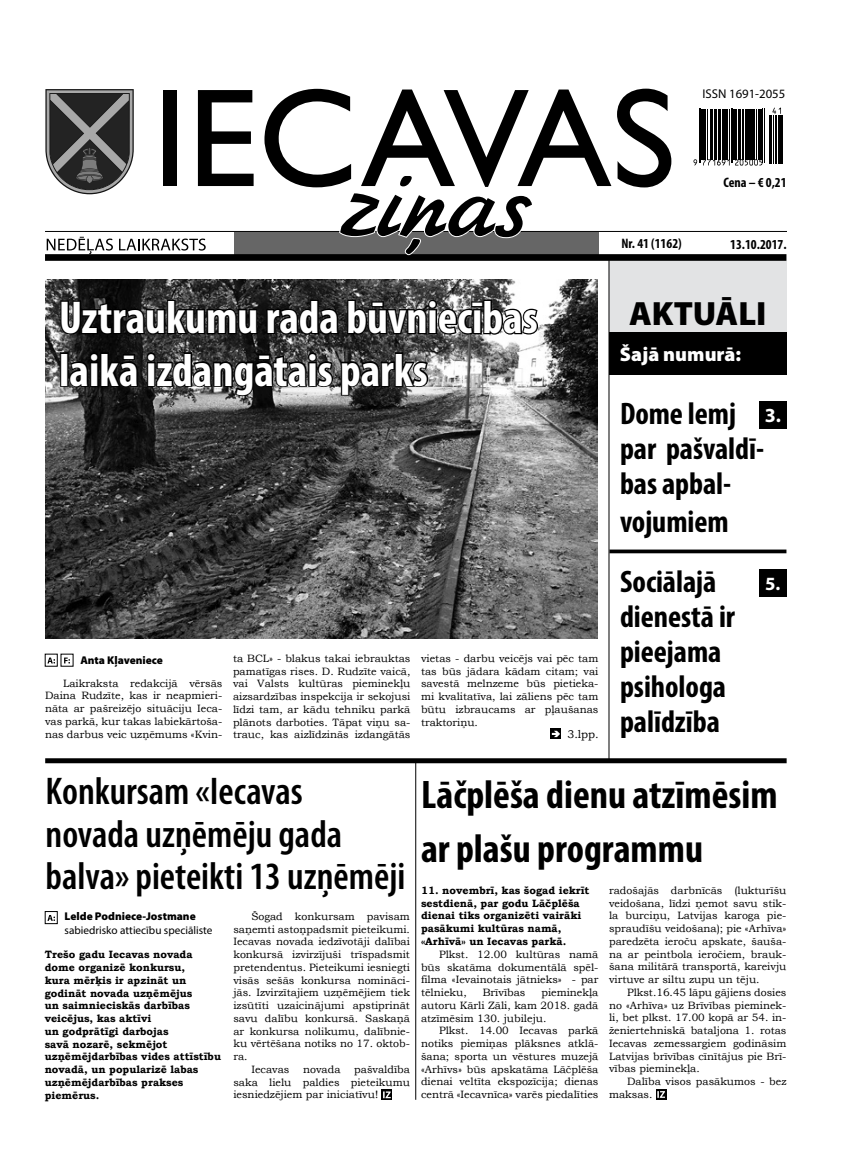
<style>
.page{position:relative;width:851px;height:1170px;background:#fff}
.page>*{position:absolute;margin:0;border:0;box-sizing:border-box;transform-origin:0 0}
.t1{font:700 condensed 46.25px/52.5px "Myriad Pro";color:#fff}
.t2{font:700 condensed 40px/53.8px "Myriad Pro";color:#000}
.t3{font:600 condensed 38.75px/42.5px "Myriad Pro";color:#000}
.t4{font:900 33.75px "Myriad Pro";color:#000}
.t5{font:700 condensed 31.25px/35px "Myriad Pro";color:#000}
.t6{font:900 20px "Myriad Pro";color:#fff}
.t7{font:700 20px "Myriad Pro";color:#fff}
.t8{font:700 18.75px "Myriad Pro";color:#fff}
.t9{font:700 condensed 13.75px "Myriad Pro";color:#000}
.t10{font:12.75px "Myriad Pro";color:#000}
.t11{font:900 11.25px "Myriad Pro";color:#000}
.t12{font:11.25px "Myriad Pro";color:#000}
.t13{font:11.25px "Bookman Old Style";color:#000}
.t14{font:10.62px/12.8px "Bookman Old Style";color:#000;text-align:justify}
.t15{font:700 10.62px/12.8px "Bookman Old Style";color:#000}
</style>
<div class="page">
<div style="left:234px;top:232px;width:364px;height:22px;background:#666"></div>
<hr style="left:45px;top:231px;width:741px;height:1px;background:#000">
<div style="left:45px;top:254px;width:741px;height:7px;background:#000"></div>
<svg style="left:47px;top:237px;width:66px;height:17px"></svg>
<svg style="left:119px;top:238px;width:87px;height:12px"></svg>
<div style="left:163px;top:90px;width:13px;height:96px;background:#000"></div>
<svg style="left:198px;top:90px;width:55px;height:96px"></svg>
<svg style="left:617px;top:89px;width:54px;height:98px"></svg>
<svg style="left:264px;top:89px;width:347px;height:167px"></svg>
<svg style="left:45px;top:89px;width:89px;height:105px;background:#5d5d5d"></svg>
<svg style="left:609px;top:549px;width:177px;height:4px"></svg>
<div style="left:609px;top:261px;width:177px;height:71px;background:#e2e3e4"></div>
<div style="left:609px;top:332px;width:177px;height:42px;background:#000"></div>
<div style="left:759px;top:401px;width:27px;height:27px;background:#000"></div>
<hr style="left:699px;top:109px;width:1px;height:54px;background:#000">
<hr style="left:700px;top:109px;width:1px;height:54px;background:#000">
<hr style="left:701px;top:109px;width:2px;height:51px;background:#000">
<hr style="left:704px;top:109px;width:1px;height:51px;background:#000">
<hr style="left:707px;top:109px;width:1px;height:51px;background:#000">
<hr style="left:710px;top:109px;width:1px;height:51px;background:#000">
<hr style="left:711px;top:109px;width:1px;height:51px;background:#000">
<hr style="left:714px;top:109px;width:1px;height:51px;background:#000">
<hr style="left:716px;top:109px;width:1px;height:51px;background:#000">
<hr style="left:717px;top:109px;width:3px;height:51px;background:#000">
<hr style="left:721px;top:109px;width:1px;height:51px;background:#000">
<hr style="left:723px;top:109px;width:2px;height:51px;background:#000">
<svg style="left:693px;top:159px;width:36px;height:6px"></svg>
<hr style="left:726px;top:109px;width:2px;height:51px;background:#000">
<hr style="left:729px;top:109px;width:1px;height:51px;background:#000">
<hr style="left:730px;top:109px;width:1px;height:54px;background:#000">
<hr style="left:732px;top:109px;width:1px;height:54px;background:#000">
<hr style="left:733px;top:109px;width:1px;height:51px;background:#000">
<hr style="left:735px;top:109px;width:2px;height:51px;background:#000">
<hr style="left:738px;top:109px;width:2px;height:51px;background:#000">
<hr style="left:741px;top:109px;width:1px;height:51px;background:#000">
<hr style="left:743px;top:109px;width:1px;height:51px;background:#000">
<hr style="left:745px;top:109px;width:2px;height:51px;background:#000">
<hr style="left:748px;top:109px;width:2px;height:51px;background:#000">
<hr style="left:751px;top:109px;width:1px;height:51px;background:#000">
<hr style="left:752px;top:109px;width:2px;height:51px;background:#000">
<hr style="left:756px;top:109px;width:1px;height:51px;background:#000">
<svg style="left:735px;top:159px;width:27px;height:6px"></svg>
<hr style="left:757px;top:109px;width:1px;height:51px;background:#000">
<hr style="left:759px;top:109px;width:2px;height:51px;background:#000">
<hr style="left:762px;top:109px;width:1px;height:54px;background:#000">
<hr style="left:763px;top:109px;width:1px;height:54px;background:#000">
<hr style="left:769px;top:115px;width:1px;height:48px;background:#000">
<hr style="left:770px;top:115px;width:2px;height:48px;background:#000">
<hr style="left:772px;top:115px;width:1px;height:48px;background:#000">
<hr style="left:775px;top:115px;width:1px;height:48px;background:#000">
<hr style="left:777px;top:115px;width:1px;height:48px;background:#000">
<svg style="left:772px;top:108px;width:8px;height:6px"></svg>
<hr style="left:778px;top:115px;width:2px;height:48px;background:#000">
<hr style="left:781px;top:115px;width:2px;height:48px;background:#000">
<hr style="left:608px;top:260px;width:1px;height:499px;background:#000">
<div style="left:759px;top:569px;width:27px;height:27px;background:#000"></div>
<div style="left:45px;top:758px;width:741px;height:5px;background:#000"></div>
<hr style="left:415px;top:759px;width:1px;height:340px;background:#000">
<svg style="left:47px;top:657px;width:8px;height:6px"></svg>
<svg style="left:64px;top:657px;width:6px;height:6px"></svg>
<svg style="left:550px;top:728px;width:11px;height:11px"></svg>
<svg style="left:551px;top:730px;width:9px;height:7px"></svg>
<svg style="left:381px;top:1089px;width:11px;height:10px"></svg>
<svg style="left:383px;top:1091px;width:7px;height:7px"></svg>
<svg style="left:47px;top:915px;width:8px;height:5px"></svg>
<svg style="left:656px;top:1089px;width:10px;height:10px"></svg>
<svg style="left:657px;top:1090px;width:8px;height:7px"></svg>
<img style="left:45px;top:279px;width:552px;height:359px">
<svg style="left:59px;top:298px;width:200px;height:38px;background:#202020"></svg>
<svg style="left:265px;top:298px;width:75px;height:38px;background:#1c1c1c"></svg>
<svg style="left:346px;top:298px;width:193px;height:38px;background:#4c4c4c"></svg>
<div style="left:60px;top:352px;width:9px;height:35px;border:2px solid #000"></div>
<svg style="left:68px;top:351px;width:361px;height:46px;background:#383838"></svg>
<p class="t10" style="left:702px;top:86px;width:84px">ISSN 1691-2055</p>
<p class="t9" style="left:723px;top:174px;width:65px">Cena – € 0,21</p>
<h1 class="t1" style="left:59px;top:290px;width:480px">Uztraukumu rada būvniecības laikā izdangātais parks</h1>
<p class="t9" style="left:621px;top:234px;width:62px">Nr. 41 (1162)</p>
<p class="t9" style="left:730px;top:235px;width:58px">13.10.2017.</p>
<h3 class="t4" style="left:629px;top:294px;width:139px">AKTUĀLI</h3>
<h3 class="t6" style="left:619px;top:342px;width:123px">Šajā numurā:</h3>
<h3 class="t5" style="left:620px;top:395px;width:146px;line-height:35.9px">Dome lemj par pašvaldī&shy;bas apbal&shy;vojumiem</h3>
<h3 class="t5" style="left:620px;top:563px;width:116px">Sociālajā dienestā ir pieejama psihologa palīdzība</h3>
<h3 class="t7" style="left:764px;top:402px;width:18px">3.</h3>
<h3 class="t8" style="left:765px;top:571px;width:17px">5.</h3>
<p class="t14" style="left:233px;top:651px;width:179px">ta BCL» - blakus takai iebrauktas pamatīgas rises. D. Rudzīte vaicā, vai Valsts kultūras pieminekļu aizsardzības inspekcija ir sekojusi līdzi tam, ar kādu tehniku parkā plānots darboties. Tāpat viņu sa&shy;trauc, kas aizlīdzinās izdangātās</p>
<p class="t14" style="left:421px;top:651px;width:179px">vietas - darbu veicējs vai pēc tam tas būs jādara kādam citam; vai savestā melnzeme būs pietieka&shy;mi kvalitatīva, lai zāliens pēc tam būtu izbraucams ar pļaušanas traktoriņu.</p>
<h3 class="t3" style="left:46px;top:770px;width:361px">Konkursam «Iecavas novada uzņēmēju gada balva» pieteikti 13 uzņēmēji</h3>
<p class="t11" style="left:80px;top:653px;width:84px">Anta Kļaveniece</p>
<p class="t14" style="left:45px;top:676px;width:179px;text-indent:18px">Laikraksta redakcijā vērsās Daina Rudzīte, kas ir neapmieri&shy;nāta ar pašreizējo situāciju Ieca&shy;vas parkā, kur takas labiekārtoša&shy;nas darbus veic uzņēmums «Kvin-</p>
<p class="t13" style="left:567px;top:726px;width:33px">3.lpp.</p>
<h2 class="t2" style="left:421px;top:767px;width:358px">Lāčplēša dienu atzīmēsim ar plašu programmu</h2>
<p class="t15" style="left:421px;top:883px;width:170px">11. novembrī, kas šogad iekrīt sestdienā, par godu Lāčplēša dienai tiks organizēti vairāki pasākumi kultūras namā, «Arhīvā» un Iecavas parkā.</p>
<p class="t14" style="left:421px;top:947px;width:179px;text-indent:18px">Plkst. 12.00 kultūras namā būs skatāma dokumentālā spēl&shy;filma «Ievainotais jātnieks» - par tēlnieku,</p>
<p class="t14" style="left:609px;top:883px;width:179px">radošajās darbnīcās (lukturīšu veidošana, līdzi ņemot savu stik&shy;la burciņu, Latvijas karoga pie&shy;spraudīšu veidošana); pie «Arhīva» paredzēta ieroču apskate, šauša&shy;na ar peintbola ieročiem, brauk&shy;šana militārā transportā, kareivju virtuve ar siltu zupu un tēju.</p>
<p class="t14" style="left:609px;top:985px;width:179px;text-indent:18px">Plkst.16.45 lāpu gājiens dosies no «Arhīva» uz Brīvības pieminek&shy;li, bet plkst. 17.00 kopā ar 54. in&shy;ženiertehniskā bataljona 1. rotas Iecavas zemessargiem godināsim Latvijas brīvības cīnītājus pie Brī&shy;vības pieminekļa.</p>
<p class="t14" style="left:609px;top:1075px;width:179px;text-indent:18px">Dalība visos pasākumos - bez maksas.</p>
<p class="t14" style="left:251px;top:909px;width:160px">Šogad konkursam pavisam</p>
<p class="t14" style="left:233px;top:922px;width:178px">saņemti astoņpadsmit pieteikumi.</p>
<p class="t14" style="left:233px;top:935px;width:178px">Iecavas novada iedzīvotāji dalībai</p>
<p class="t14" style="left:233px;top:948px;width:178px">konkursā izvirzījuši trīspadsmit</p>
<p class="t14" style="left:233px;top:960px;width:178px">pretendentus. Pieteikumi iesniegti</p>
<p class="t14" style="left:233px;top:973px;width:178px">visās sešās konkursa nomināci-</p>
<p class="t14" style="left:233px;top:986px;width:178px">jās. Izvirzītajiem uzņēmējiem tiek</p>
<p class="t14" style="left:233px;top:999px;width:178px">izsūtīti uzaicinājumi apstiprināt</p>
<p class="t14" style="left:233px;top:1011px;width:178px">savu dalību konkursā. Saskaņā</p>
<p class="t14" style="left:233px;top:1024px;width:178px">ar konkursa nolikumu, dalībnie-</p>
<p class="t14" style="left:233px;top:1037px;width:178px">ku vērtēšana notiks no 17. oktob-</p>
<p class="t14" style="left:233px;top:1050px;width:16px">ra.</p>
<p class="t14" style="left:251px;top:1062px;width:40px">Iecavas</p>
<p class="t14" style="left:303px;top:1062px;width:39px">novada</p>
<p class="t11" style="left:65px;top:910px;width:133px">Lelde Podniece-Jostmane</p>
<p class="t12" style="left:65px;top:923px;width:149px">sabiedrisko attiecību speciāliste</p>
<p class="t15" style="left:45px;top:948px;width:178px">Trešo gadu Iecavas novada dome organizē konkursu,<br>kura mērķis ir apzināt un godināt novada uzņēmējus<br>un saimnieciskās darbības veicējus, kas aktīvi<br>un godprātīgi darbojas<br>savā nozarē, sekmējot uzņēmējdarbības vides attīstību novadā, un popularizē labas uzņēmējdarbības prakses piemērus.</p>
<p class="t14" style="left:421px;top:985px;width:179px;text-indent:120px">pieminekļa autoru Kārli Zāli, kam 2018. gadā atzīmēsim 130. jubileju.</p>
<p class="t14" style="left:421px;top:1024px;width:179px;text-indent:18px">Plkst. 14.00 Iecavas parkā notiks piemiņas plāksnes atklā&shy;šana; sporta un vēstures muzejā «Arhīvs» būs apskatāma Lāčplēša dienai veltīta ekspozīcija; dienas centrā «Iecavnīca» varēs piedalīties</p>
<p class="t14" style="left:482px;top:985px;width:44px">Brīvības</p>
<p class="t14" style="left:233px;top:1062px;width:178px;text-indent:121px">pašvaldība saka lielu paldies pieteikumu iesniedzējiem par iniciatīvu!</p>
</div>
